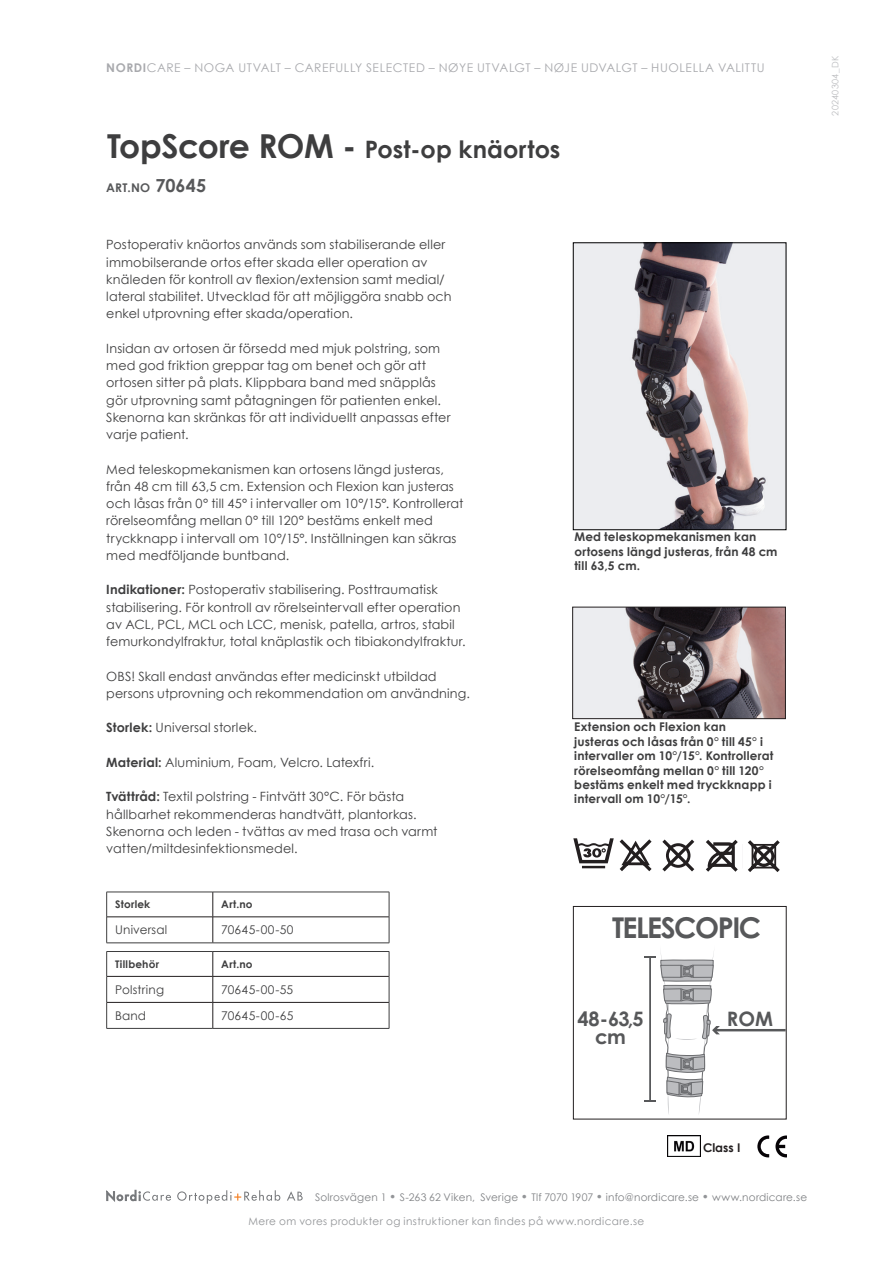
<style>
.page{position:relative;width:893px;height:1263px;background:#fff}
.page>*{position:absolute;margin:0;border:0;box-sizing:border-box;transform-origin:0 0}
.t1{font:700 28.65px "Century Gothic";letter-spacing:-.05em;color:#57585a}
.t2{font:700 24px "Century Gothic";letter-spacing:.005em;color:#3e3e3f}
.t3{font:700 19.95px/17.4px "Century Gothic";color:#57585a;text-align:center}
.t4{font:12.75px/17.2px "Century Gothic";letter-spacing:.01em;color:#3e3e3f}
.t5{font:700 12px/14.4px "Century Gothic";letter-spacing:.015em;color:#3e3e3f}
.t6{font:12px "Century Gothic";letter-spacing:.045em;color:#a8a9ad}
.t7{font:12px "Century Gothic";letter-spacing:.02em;color:#3e3e3f}
.t8{font:700 12px "Century Gothic";color:#57585a}
.t9{font:700 12px "Century Gothic";color:#231f20}
.t10{font:10.5px "Century Gothic";letter-spacing:.015em;color:#808285}
.t11{font:10.5px "Century Gothic";letter-spacing:.035em;color:#939598}
.t12{font:700 10.5px "Century Gothic";letter-spacing:.025em;color:#3e3e3f}
.t13{font:9px "Century Gothic";letter-spacing:.035em;color:#bcbdc0}
.s1{font-weight:700}
.s2{font-size:33px}
.s3{font-size:18px}
.s4{font-weight:700;font-size:12px;color:#939598}
</style>
<div class="page">
<img style="left:575px;top:244px;width:209px;height:284px">
<div style="left:573px;top:242px;width:213px;height:288px;border:1px solid #000"></div>
<img style="left:574px;top:609px;width:210px;height:108px">
<div style="left:572px;top:607px;width:214px;height:112px;border:1px solid #231f20"></div>
<hr style="left:715px;top:1029px;width:71px;height:2px;background:#57585a">
<svg style="left:644px;top:952px;width:76px;height:162px"></svg>
<div style="left:573px;top:906px;width:213px;height:213px;border:1px solid #231f20"></div>
<svg style="left:574px;top:838px;width:40px;height:30px"></svg>
<svg style="left:620px;top:839px;width:32px;height:32px"></svg>
<svg style="left:662px;top:839px;width:32px;height:32px"></svg>
<svg style="left:706px;top:840px;width:32px;height:32px"></svg>
<svg style="left:748px;top:840px;width:32px;height:32px"></svg>
<svg style="left:775px;top:1135px;width:11px;height:22px"></svg>
<svg style="left:757px;top:1135px;width:12px;height:22px"></svg>
<img style="left:668px;top:1136px;width:33px;height:20px">
<svg style="left:106px;top:1190px;width:65px;height:12px"></svg>
<svg style="left:177px;top:1190px;width:103px;height:14px"></svg>
<svg style="left:287px;top:1191px;width:16px;height:9px"></svg>
<svg style="left:106px;top:892px;width:284px;height:51px"></svg>
<hr style="left:106px;top:942px;width:107px;height:1px;background:#3e3e3f">
<hr style="left:213px;top:942px;width:176px;height:1px;background:#3e3e3f">
<svg style="left:106px;top:951px;width:284px;height:77px"></svg>
<hr style="left:107px;top:1002px;width:106px;height:1px;background:#231f20">
<hr style="left:213px;top:1002px;width:176px;height:1px;background:#231f20">
<hr style="left:106px;top:1028px;width:107px;height:1px;background:#3e3e3f">
<hr style="left:213px;top:1028px;width:176px;height:1px;background:#3e3e3f">
<p class="t6" style="left:106px;top:60px;width:660px"><span class="s1">NORDI</span>CARE – NOGA UTVALT – CAREFULLY SELECTED – NØYE UTVALGT – NØJE UDVALGT – HUOLELLA VALITTU</p>
<h2 class="t2" style="left:107px;top:135px;width:455px"><span class="s2">TopScore ROM -</span> Post-op knäortos</h2>
<p class="t8" style="left:106px;top:180px;width:101px">ART.NO <span class="s3">70645</span></p>
<p class="t4" style="left:106px;top:236px;width:347px">Postoperativ knäortos används som stabiliserande eller immobilserande ortos efter skada eller operation av knäleden för kontroll av flexion/extension samt medial/ lateral stabilitet. Utvecklad för att möjliggöra snabb och enkel utprovning efter skada/operation.</p>
<p class="t4" style="left:106px;top:339px;width:346px">Insidan av ortosen är försedd med mjuk polstring, som med god friktion greppar tag om benet och gör att ortosen sitter på plats. Klippbara band med snäpplås gör utprovning samt påtagningen för patienten enkel.<br>Skenorna kan skränkas för att individuellt anpassas efter varje patient.</p>
<p class="t4" style="left:106px;top:460px;width:359px">Med teleskopmekanismen kan ortosens längd justeras, från 48 cm till 63,5 cm. Extension och Flexion kan justeras och låsas från 0° till 45° i intervaller om 10°/15°. Kontrollerat rörelseomfång mellan 0° till 120° bestäms enkelt med tryckknapp i intervall om 10°/15°. Inställningen kan säkras med medföljande buntband.</p>
<p class="t4" style="left:106px;top:581px;width:361px"><span class="s1">Indikationer:</span> Postoperativ stabilisering. Posttraumatisk stabilisering. För kontroll av rörelseintervall efter operation av ACL, PCL, MCL och LCC, menisk, patella, artros, stabil femurkondylfraktur, total knäplastik och tibiakondylfraktur.</p>
<p class="t4" style="left:106px;top:667px;width:365px">OBS! Skall endast användas efter medicinskt utbildad persons utprovning och rekommendation om användning.</p>
<p class="t4" style="left:106px;top:719px;width:152px"><span class="s1">Storlek:</span> Universal storlek.</p>
<p class="t4" style="left:106px;top:753px;width:269px"><span class="s1">Material:</span> Aluminium, Foam, Velcro. Latexfri.</p>
<p class="t4" style="left:106px;top:788px;width:333px"><span class="s1">Tvättråd:</span> Textil polstring - Fintvätt 30°C. För bästa hållbarhet rekommenderas handtvätt, plantorkas.<br>Skenorna och leden - tvättas av med trasa och varmt vatten/miltdesinfektionsmedel.</p>
<p class="t12" style="left:115px;top:898px;width:37px">Storlek</p>
<p class="t12" style="left:221px;top:898px;width:33px">Art.no</p>
<p class="t7" style="left:115px;top:923px;width:53px">Universal</p>
<p class="t7" style="left:221px;top:923px;width:74px">70645-00-50</p>
<p class="t12" style="left:115px;top:957px;width:45px">Tillbehör</p>
<p class="t12" style="left:221px;top:957px;width:33px">Art.no</p>
<p class="t7" style="left:115px;top:982px;width:50px">Polstring</p>
<p class="t7" style="left:221px;top:982px;width:73px">70645-00-55</p>
<p class="t7" style="left:115px;top:1008px;width:33px">Band</p>
<p class="t7" style="left:221px;top:1008px;width:74px">70645-00-65</p>
<p class="t5" style="left:574px;top:529px;width:205px">Med teleskopmekanismen kan ortosens längd justeras, från 48 cm till 63,5 cm.</p>
<p class="t5" style="left:574px;top:720px;width:201px">Extension och Flexion kan justeras och låsas från 0° till 45° i intervaller om 10°/15°. Kontrollerat rörelseomfång mellan 0° till 120° bestäms enkelt med tryckknapp i intervall om 10°/15°.</p>
<h1 class="t1" style="left:612px;top:910px;width:151px">TELESCOPIC</h1>
<h3 class="t3" style="left:577px;top:1010px;width:68px">48-63,5 cm</h3>
<h3 class="t3" style="left:727px;top:1010px;width:48px">ROM</h3>
<p class="t13" style="left:830px;top:116px;width:61px;rotate:-90deg">20240304_DK</p>
<p class="t9" style="left:703px;top:1140px;width:39px">Class I</p>
<p class="t10" style="left:315px;top:1190px;width:494px">Solrosvägen 1 <span class="s4">•</span> S-263 62 Viken, Sverige <span class="s4">•</span> Tlf 7070 1907 <span class="s4">•</span> info@nordicare.se <span class="s4">•</span> www.nordicare.se</p>
<p class="t11" style="left:249px;top:1214px;width:397px">Mere om vores produkter og instruktioner kan findes på www.nordicare.se</p>
</div>
